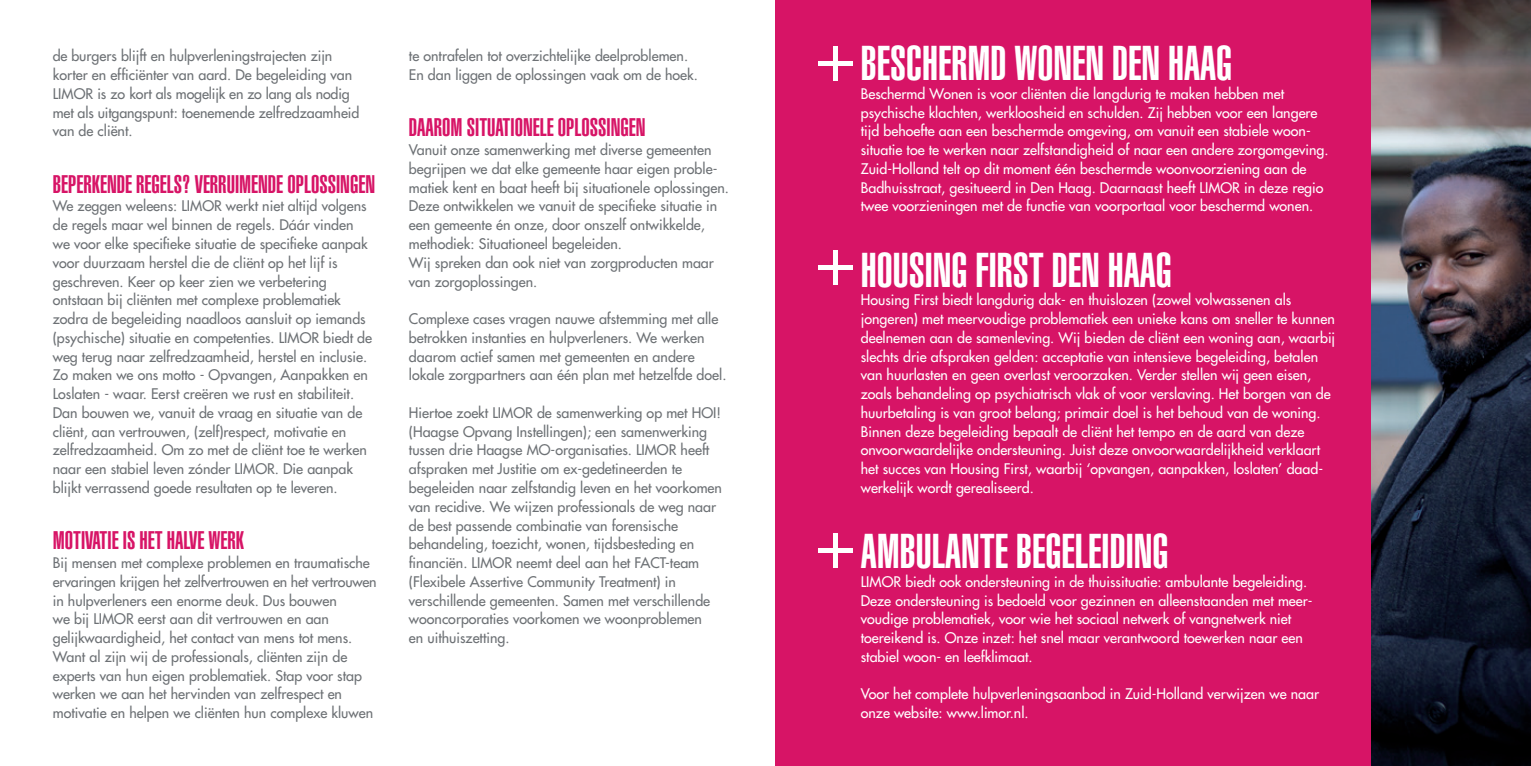
<style>
.page{position:relative;width:1531px;height:766px;background:#fff}
.page>*{position:absolute;margin:0;border:0;box-sizing:border-box;transform-origin:0 0}
.t1{font:48px "Helvetica LT Std Ultra Comp";color:#fff}
.t2{font:25.05px "Helvetica LT Std Ultra Comp";color:#d71466}
.t3{font:500 14.25px/18.8px "Futura Std";color:#6d7175}
.t4{font:500 14.25px/18.8px "Futura Std";color:#fff}
</style>
<div class="page">
<img style="left:1371px;top:0;width:160px;height:765px">
<div style="left:776px;top:0;width:595px;height:765px;background:#d71466"></div>
<hr style="left:833px;top:46px;width:4px;height:34px;background:#fff">
<hr style="left:818px;top:61px;width:34px;height:4px;background:#fff">
<hr style="left:833px;top:250px;width:4px;height:35px;background:#fff">
<div style="left:818px;top:265px;width:34px;height:5px;background:#fff"></div>
<hr style="left:833px;top:533px;width:4px;height:35px;background:#fff">
<div style="left:818px;top:548px;width:34px;height:5px;background:#fff"></div>
<p class="t3" style="left:53px;top:47px;width:308px">de burgers blijft en hulpverleningstrajecten zijn korter en efficiënter van aard. De begeleiding van LIMOR is zo kort als mogelijk en zo lang als nodig met als uitgangspunt: toenemende zelfredzaamheid van de cliënt.</p>
<h2 class="t2" style="left:53px;top:169px;width:324px">BEPERKENDE REGELS? VERRUIMENDE OPLOSSINGEN</h2>
<p class="t3" style="left:53px;top:197px;width:321px">We zeggen weleens: LIMOR werkt niet altijd volgens de regels maar wel binnen de regels. Dáár vinden we voor elke specifieke situatie de specifieke aanpak voor duurzaam herstel die de cliënt op het lijf is geschreven. Keer op keer zien we verbetering ontstaan bij cliënten met complexe problematiek zodra de begeleiding naadloos aansluit op iemands (psychische) situatie en competenties. LIMOR biedt de weg terug naar zelfredzaamheid, herstel en inclusie.<br>Zo maken we ons motto - Opvangen, Aanpakken en Loslaten - waar. Eerst creëren we rust en stabiliteit.<br>Dan bouwen we, vanuit de vraag en situatie van de cliënt, aan vertrouwen, (zelf)respect, motivatie en zelfredzaamheid. Om zo met de cliënt toe te werken naar een stabiel leven zónder LIMOR. Die aanpak blijkt verrassend goede resultaten op te leveren.</p>
<h2 class="t2" style="left:53px;top:526px;width:193px">MOTIVATIE IS HET HALVE WERK</h2>
<p class="t3" style="left:53px;top:553px;width:325px">Bij mensen met complexe problemen en traumatische ervaringen krijgen het zelfvertrouwen en het vertrouwen in hulpverleners een enorme deuk. Dus bouwen<br>we bij LIMOR eerst aan dit vertrouwen en aan gelijkwaardigheid, het contact van mens tot mens.<br>Want al zijn wij de professionals, cliënten zijn de experts van hun eigen problematiek. Stap voor stap werken we aan het hervinden van zelfrespect en motivatie en helpen we cliënten hun complexe kluwen</p>
<p class="t3" style="left:409px;top:47px;width:290px">te ontrafelen tot overzichtelijke deelproblemen.<br>En dan liggen de oplossingen vaak om de hoek.</p>
<h2 class="t2" style="left:409px;top:113px;width:238px">DAAROM SITUATIONELE OPLOSSINGEN</h2>
<p class="t3" style="left:409px;top:140px;width:322px">Vanuit onze samenwerking met diverse gemeenten begrijpen we dat elke gemeente haar eigen proble&shy;matiek kent en baat heeft bij situationele oplossingen.<br>Deze ontwikkelen we vanuit de specifieke situatie in een gemeente én onze, door onszelf ontwikkelde, methodiek: Situationeel begeleiden.<br>Wij spreken dan ook niet van zorgproducten maar van zorgoplossingen.</p>
<p class="t3" style="left:409px;top:309px;width:319px">Complexe cases vragen nauwe afstemming met alle betrokken instanties en hulpverleners. We werken daarom actief samen met gemeenten en andere lokale zorgpartners aan één plan met hetzelfde doel.</p>
<p class="t3" style="left:409px;top:403px;width:315px">Hiertoe zoekt LIMOR de samenwerking op met HOI! (Haagse Opvang Instellingen); een samenwerking tussen drie Haagse MO-organisaties. LIMOR heeft afspraken met Justitie om ex-gedetineerden te begeleiden naar zelfstandig leven en het voorkomen van recidive. We wijzen professionals de weg naar de best passende combinatie van forensische behandeling, toezicht, wonen, tijdsbesteding en financiën. LIMOR neemt deel aan het FACT-team (Flexibele Assertive Community Treatment) in verschillende gemeenten. Samen met verschillende wooncorporaties voorkomen we woonproblemen<br>en uithuiszetting.</p>
<h1 class="t1" style="left:861px;top:36px;width:373px">BESCHERMD WONEN DEN HAAG</h1>
<p class="t4" style="left:861px;top:84px;width:469px">Beschermd Wonen is voor cliënten die langdurig te maken hebben met psychische klachten, werkloosheid en schulden. Zij hebben voor een langere tijd behoefte aan een beschermde omgeving, om vanuit een stabiele woon&shy;situatie toe te werken naar zelfstandigheid of naar een andere zorgomgeving.<br>Zuid-Holland telt op dit moment één beschermde woonvoorziening aan de Badhuisstraat, gesitueerd in Den Haag. Daarnaast heeft LIMOR in deze regio twee voorzieningen met de functie van voorportaal voor beschermd wonen.</p>
<h1 class="t1" style="left:861px;top:242px;width:312px">HOUSING FIRST DEN HAAG</h1>
<p class="t4" style="left:861px;top:290px;width:476px">Housing First biedt langdurig dak- en thuislozen (zowel volwassenen als jongeren) met meervoudige problematiek een unieke kans om sneller te kunnen deelnemen aan de samenleving. Wij bieden de cliënt een woning aan, waarbij slechts drie afspraken gelden: acceptatie van intensieve begeleiding, betalen van huurlasten en geen overlast veroorzaken. Verder stellen wij geen eisen, zoals behandeling op psychiatrisch vlak of voor verslaving. Het borgen van de huurbetaling is van groot belang; primair doel is het behoud van de woning.<br>Binnen deze begeleiding bepaalt de cliënt het tempo en de aard van deze onvoorwaardelijke ondersteuning. Juist deze onvoorwaardelijkheid verklaart het succes van Housing First, waarbij ‘opvangen, aanpakken, loslaten’ daad&shy;werkelijk wordt gerealiseerd.</p>
<h1 class="t1" style="left:861px;top:523px;width:309px">AMBULANTE BEGELEIDING</h1>
<p class="t4" style="left:861px;top:572px;width:453px">LIMOR biedt ook ondersteuning in de thuissituatie: ambulante begeleiding.<br>Deze ondersteuning is bedoeld voor gezinnen en alleenstaanden met meer&shy;voudige problematiek, voor wie het sociaal netwerk of vangnetwerk niet toereikend is. Onze inzet: het snel maar verantwoord toewerken naar een stabiel woon- en leefklimaat.</p>
<p class="t4" style="left:861px;top:684px;width:460px">Voor het complete hulpverleningsaanbod in Zuid-Holland verwijzen we naar onze website: www.limor.nl.</p>
</div>
